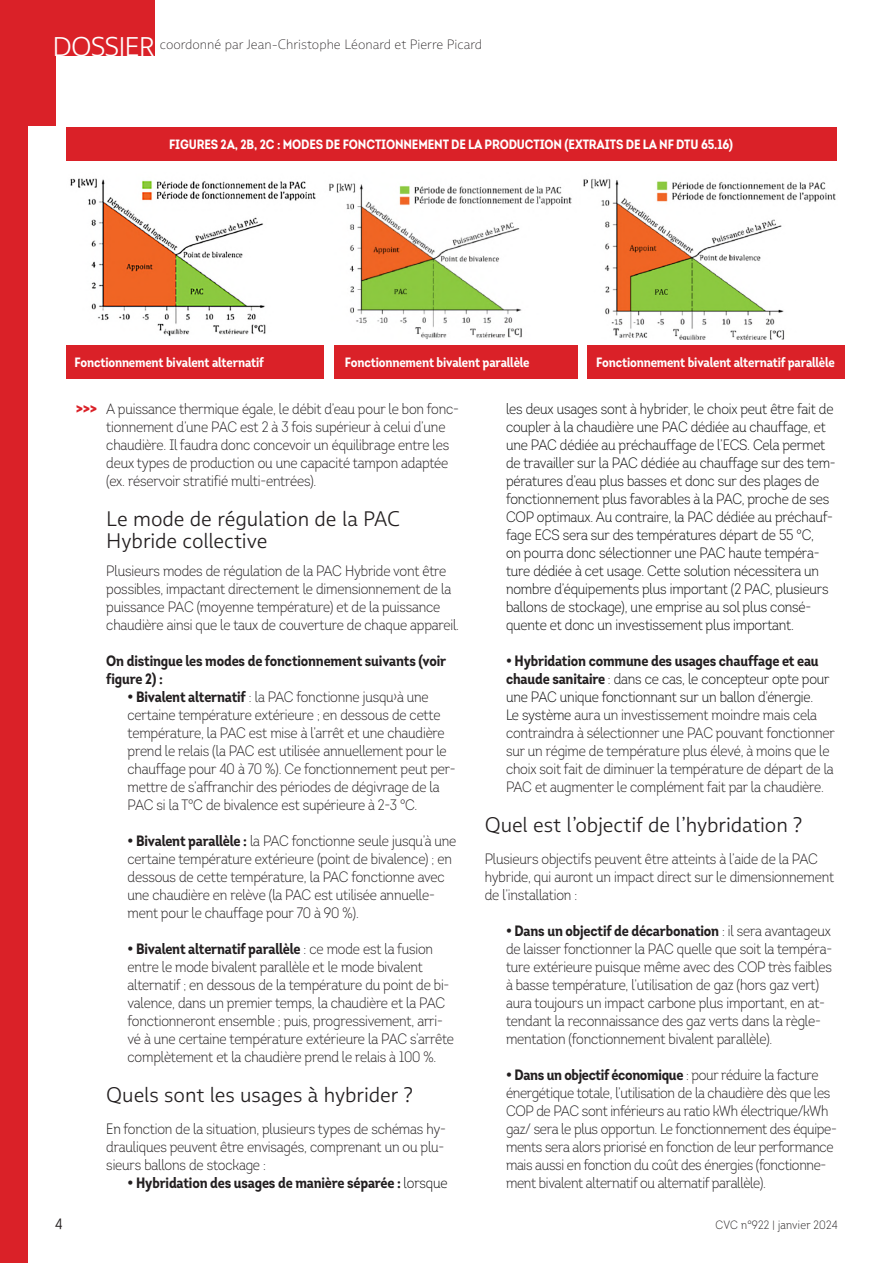
<style>
.page{position:relative;width:893px;height:1263px;background:#fff}
.page>*{position:absolute;margin:0;border:0;box-sizing:border-box;transform-origin:0 0}
.INTER_DOS{font:300 21px/22.5px "Multiple Sans Pro";letter-spacing:-.005em;color:#231f20}
.TEXTE_COURANT{font:300 15px/18px "Intro Cond";letter-spacing:-.01em;color:#231f20}
.t1{font:300 15px/18px "Intro Cond";letter-spacing:-.01em;color:#0d0d0d}
.TEXTE_COURANT-2{font:700 15px/18px "Intro Cond";letter-spacing:-.01em;color:#231f20}
.FLECHES_SUITE{font:900 15px "Intro Cond";color:#da2128}
.t2{font:15px "Intro Cond";color:#231f20}
.LEGENDE{font:700 13.5px "Intro Cond";letter-spacing:-.01em;color:#fff}
.t3{font:200 13.5px "Multiple Sans Pro";color:#231f20}
.t4{font:300 12px "Intro Cond";letter-spacing:.02em;color:#231f20}
.s1{font-weight:300;font-size:27px;color:#fff}
.s2{font-weight:700}
.s3{color:#0d0d0d}
.s4{font-weight:300;color:#0d0d0d}
</style>
<div class="page">
<div style="left:0;top:55px;width:28px;height:1208px;background:#da2128"></div>
<div style="left:0;top:0;width:155px;height:55px;background:#da2128"></div>
<div style="left:0;top:55px;width:55px;height:71px;background:#da2128"></div>
<div style="left:66px;top:345px;width:257px;height:33px;background:#da2128"></div>
<div style="left:66px;top:127px;width:770px;height:34px;background:#da2128"></div>
<div style="left:334px;top:345px;width:243px;height:33px;background:#da2128"></div>
<div style="left:588px;top:345px;width:257px;height:33px;background:#da2128"></div>
<img style="left:70px;top:178px;width:766px;height:162px">
<p class="t3" style="left:53px;top:37px;width:431px"><span class="s1">DOSSIER</span> coordonné par Jean-Christophe Léonard et Pierre Picard</p>
<p class="LEGENDE" style="left:169px;top:136px;width:565px">FIGURES 2A, 2B, 2C : MODES DE FONCTIONNEMENT DE LA PRODUCTION (EXTRAITS DE LA NF DTU 65.16)</p>
<p class="LEGENDE" style="left:75px;top:353px;width:191px">Fonctionnement bivalent alternatif</p>
<p class="LEGENDE" style="left:345px;top:353px;width:186px">Fonctionnement bivalent parallèle</p>
<p class="LEGENDE" style="left:596px;top:353px;width:240px">Fonctionnement bivalent alternatif parallèle</p>
<p class="FLECHES_SUITE" style="left:76px;top:399px;width:23px">&gt;&gt;&gt;</p>
<p class="TEXTE_COURANT" style="left:106px;top:400px;width:354px">A puissance thermique égale, le débit d’eau pour le bon fonc&shy;tionnement d’une PAC est 2 à 3 fois supérieur à celui d’une chaudière. Il faudra donc concevoir un équilibrage entre les deux types de production ou une capacité tampon adaptée (ex. réservoir stratifié multi-entrées).</p>
<p class="INTER_DOS" style="left:106px;top:507px;width:295px">Le mode de régulation de la PAC<br>Hybride collective</p>
<p class="TEXTE_COURANT" style="left:106px;top:562px;width:354px">Plusieurs modes de régulation de la PAC Hybride vont être possibles, impactant directement le dimensionnement de la puissance PAC (moyenne température) et de la puissance chaudière ainsi que le taux de couverture de chaque appareil.</p>
<p class="TEXTE_COURANT-2" style="left:106px;top:652px;width:341px">On distingue les modes de fonctionnement suivants (voir figure 2) :</p>
<p class="TEXTE_COURANT" style="left:128px;top:688px;width:330px"><span class="s2">• Bivalent alternatif</span> : la PAC fonctionne jusqu›à une certaine température extérieure ; en dessous de cette température, la PAC est mise à l’arrêt et une chaudière prend le relais (la PAC est utilisée annuellement pour le chauffage pour 40 à 70 %). Ce fonctionnement peut per&shy;mettre de s’affranchir des périodes de dégivrage de la PAC si la T°C de bivalence est supérieure à 2-3 °C.</p>
<p class="TEXTE_COURANT" style="left:128px;top:832px;width:330px"><span class="s2">• Bivalent parallèle :</span> la PAC fonctionne seule jusqu’à une certaine température extérieure (point de bivalence) ; en dessous de cette température, la PAC fonctionne avec une chaudière en relève (la PAC est utilisée annuelle&shy;ment pour le chauffage pour 70 à 90 %).</p>
<p class="TEXTE_COURANT" style="left:128px;top:940px;width:328px"><span class="s2">• Bivalent alternatif parallèle</span> : ce mode est la fusion entre le mode bivalent parallèle et le mode bivalent alternatif ; en dessous de la température du point de bi&shy;valence, dans un premier temps, la chaudière et la PAC fonctionneront ensemble ; puis, progressivement, arri&shy;vé à une certaine température extérieure la PAC s’arrête complètement et la chaudière prend le relais à 100 %.</p>
<p class="INTER_DOS" style="left:106px;top:1083px;width:308px">Quels sont les usages à hybrider ?</p>
<p class="TEXTE_COURANT" style="left:106px;top:1120px;width:341px;text-align:justify"><span class="s3">En</span> fonction de la situation, plusieurs types de schémas hy&shy;drauliques peuvent être envisagés, comprenant un ou plu&shy;sieurs ballons de stockage :</p>
<p class="TEXTE_COURANT-2" style="left:128px;top:1174px;width:322px">• Hybridation des usages de manière séparée : <span class="s4">lorsque</span></p>
<p class="t1" style="left:506px;top:400px;width:331px">les deux usages sont à hybrider, le choix peut être fait de coupler à la chaudière une PAC dédiée au chauffage, et une PAC dédiée au préchauffage de l’ECS. Cela permet de travailler sur la PAC dédiée au chauffage sur des tem&shy;pératures d’eau plus basses et donc sur des plages de fonctionnement plus favorables à la PAC, proche de ses COP optimaux. Au contraire, la PAC dédiée au préchauf&shy;fage ECS sera sur des températures départ de 55 °C,<br>on pourra donc sélectionner une PAC haute tempéra&shy;ture dédiée à cet usage. Cette solution nécessitera un nombre d’équipements plus important (2 PAC, plusieurs ballons de stockage), une emprise au sol plus consé&shy;quente et donc un investissement plus important.</p>
<p class="TEXTE_COURANT" style="left:506px;top:652px;width:330px"><span class="s2">• Hybridation commune des usages chauffage et eau chaude sanitaire</span> : <span class="s3">dans ce cas, le concepteur opte pour une PAC unique fonctionnant sur un ballon d’énergie.<br>Le système</span> aura un investissement moindre mais cela contraindra à sélectionner une PAC pouvant fonctionner sur un régime de température plus élevé, à moins que le choix soit fait de diminuer la température de départ de la PAC et augmenter le complément fait par la chaudière.</p>
<p class="INTER_DOS" style="left:485px;top:813px;width:319px">Quel est l’objectif de l’hybridation ?</p>
<p class="TEXTE_COURANT" style="left:485px;top:850px;width:351px">Plusieurs objectifs peuvent être atteints à l’aide de la PAC hybride, qui auront un impact direct sur le dimensionnement de l’installation :</p>
<p class="TEXTE_COURANT" style="left:506px;top:922px;width:328px"><span class="s2">• Dans un objectif de décarbonation</span> : il sera avantageux de laisser fonctionner la PAC quelle que soit la tempéra&shy;ture extérieure puisque même avec des COP très faibles à basse température, l’utilisation de gaz (hors gaz vert) aura toujours un impact carbone plus important, en at&shy;tendant la reconnaissance des gaz verts dans la règle&shy;mentation (fonctionnement bivalent parallèle).</p>
<p class="TEXTE_COURANT" style="left:506px;top:1066px;width:332px"><span class="s2">• Dans un objectif économique</span> : pour réduire la facture énergétique totale, l’utilisation de la chaudière dès que les COP de PAC sont inférieurs au ratio kWh électrique/kWh gaz/ sera le plus opportun. Le fonctionnement des équipe&shy;ments sera alors priorisé en fonction de leur performance mais aussi en fonction du coût des énergies (fonctionne&shy;ment bivalent alternatif ou alternatif parallèle).</p>
<p class="t2" style="left:55px;top:1215px;width:9px">4</p>
<p class="t4" style="left:716px;top:1217px;width:124px">CVC n°922 | janvier 2024</p>
</div>
